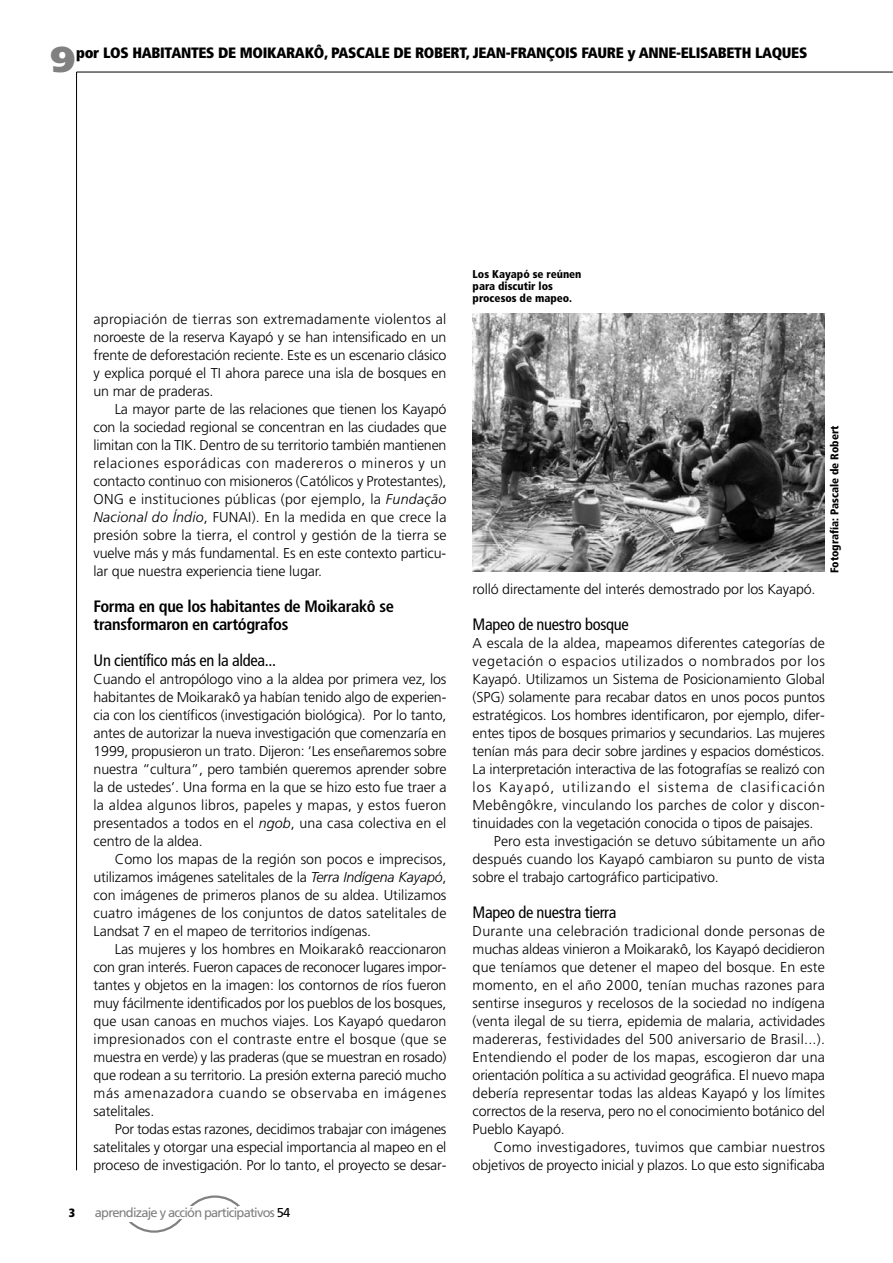
<style>
.page{position:relative;width:893px;height:1263px;background:#fff}
.page>*{position:absolute;margin:0;border:0;box-sizing:border-box;transform-origin:0 0}
.t1{font:900 36px "Frutiger";color:#808080}
.t2{font:condensed 16.5px "Frutiger";letter-spacing:-.02em;color:#000}
.t3{font:700 condensed 16.5px/18px "Frutiger";letter-spacing:-.02em;color:#000}
.t4{font:900 condensed 15px "Frutiger";letter-spacing:-.02em;color:#000}
.t5{font:300 14.25px/18px "Frutiger";letter-spacing:-.01em;color:#000;text-align:justify}
.t6{font:300 14.25px "Frutiger";letter-spacing:.025em;color:#000}
.t7{font:300 14.25px "Frutiger";letter-spacing:.04em;color:#000}
.t8{font:300 14.25px "Frutiger";letter-spacing:.07em;color:#000}
.t9{font:12.9px "Frutiger";letter-spacing:-.06em;color:#808080}
.t10{font:900 condensed 12px "Frutiger";color:#000}
.t11{font:900 condensed 11.25px/12px "Frutiger";color:#000}
.s1{font-style:italic}
.s2{color:#000}
</style>
<div class="page">
<hr style="left:77px;top:72px;width:816px;height:1px;background:#000">
<hr style="left:76px;top:72px;width:1px;height:1098px;background:#000">
<svg style="left:129px;top:1195px;width:111px;height:38px"></svg>
<div style="left:124px;top:1216px;width:11px;height:5px;background:#fff"></div>
<img style="left:472px;top:313px;width:353px;height:258px">
<p class="t4" style="left:76px;top:47px;width:733px">por LOS HABITANTES DE MOIKARAKÔ, PASCALE DE ROBERT, JEAN-FRANÇOIS FAURE y ANNE-ELISABETH LAQUES</p>
<h1 class="t1" style="left:51px;top:45px;width:26px">9</h1>
<p class="t5" style="left:94px;top:311px;width:354px">apropiación de tierras son extremadamente violentos al noroeste de la reserva Kayapó y se han intensificado en un frente de deforestación reciente. Este es un escenario clásico y explica porqué el TI ahora parece una isla de bosques en un mar de praderas.</p>
<p class="t5" style="left:94px;top:401px;width:354px;text-indent:21px">La mayor parte de las relaciones que tienen los Kayapó con la sociedad regional se concentran en las ciudades que limitan con la TIK. Dentro de su territorio también mantienen relaciones esporádicas con madereros o mineros y un contacto continuo con misioneros (Católicos y Protestantes), ONG e instituciones públicas (por ejemplo, la <span class="s1">Fundação Nacional do Índio</span>, FUNAI). En la medida en que crece la presión sobre la tierra, el control y gestión de la tierra se vuelve más y más fundamental. Es en este contexto particu&shy;lar que nuestra experiencia tiene lugar.</p>
<p class="t3" style="left:94px;top:599px;width:302px">Forma en que los habitantes de Moikarakô se transformaron en cartógrafos</p>
<p class="t2" style="left:94px;top:654px;width:184px">Un científico más en la aldea...</p>
<p class="t5" style="left:94px;top:671px;width:354px">Cuando el antropólogo vino a la aldea por primera vez, los habitantes de Moikarakô ya habían tenido algo de experien&shy;cia con los científicos (investigación biológica). Por lo tanto, antes de autorizar la nueva investigación que comenzaría en 1999, propusieron un trato. Dijeron: ‘Les enseñaremos sobre nuestra “cultura”, pero también queremos aprender sobre la de ustedes’. Una forma en la que se hizo esto fue traer a la aldea algunos libros, papeles y mapas, y estos fueron presentados a todos en el <span class="s1">ngob</span>, una casa colectiva en el centro de la aldea.</p>
<p class="t5" style="left:94px;top:851px;width:354px;text-indent:21px">Como los mapas de la región son pocos e imprecisos, utilizamos imágenes satelitales de la <span class="s1">Terra Indígena Kayapó</span>, con imágenes de primeros planos de su aldea. Utilizamos cuatro imágenes de los conjuntos de datos satelitales de Landsat 7 en el mapeo de territorios indígenas.</p>
<p class="t5" style="left:94px;top:941px;width:354px;text-indent:21px">Las mujeres y los hombres en Moikarakô reaccionaron con gran interés. Fueron capaces de reconocer lugares impor&shy;tantes y objetos en la imagen: los contornos de ríos fueron muy fácilmente identificados por los pueblos de los bosques, que usan canoas en muchos viajes. Los Kayapó quedaron impresionados con el contraste entre el bosque (que se muestra en verde) y las praderas (que se muestran en rosado) que rodean a su territorio. La presión externa pareció mucho más amenazadora cuando se observaba en imágenes satelitales.</p>
<p class="t5" style="left:94px;top:1121px;width:354px;text-indent:21px">Por todas estas razones, decidimos trabajar con imágenes satelitales y otorgar una especial importancia al mapeo en el proceso de investigación. Por lo tanto, el proyecto se desar-</p>
<p class="t10" style="left:69px;top:1208px;width:8px">3</p>
<p class="t9" style="left:95px;top:1207px;width:197px">aprendizaje y acción participativos <span class="s2">54</span></p>
<p class="t11" style="left:473px;top:269px;width:110px">Los Kayapó se reúnen para discutir los procesos de mapeo.</p>
<p class="t11" style="left:830px;top:573px;width:149px;rotate:-90deg">Fotografía: Pascale de Robert</p>
<p class="t5" style="left:473px;top:581px;width:344px">rolló directamente del interés demostrado por los Kayapó.</p>
<p class="t2" style="left:473px;top:618px;width:158px">Mapeo de nuestro bosque</p>
<p class="t5" style="left:473px;top:635px;width:354px">A escala de la aldea, mapeamos diferentes categorías de</p>
<p class="t7" style="left:473px;top:655px;width:354px">vegetación o espacios utilizados o nombrados por los</p>
<p class="t5" style="left:473px;top:671px;width:354px">Kayapó. Utilizamos un Sistema de Posicionamiento Global</p>
<p class="t5" style="left:473px;top:689px;width:354px">(SPG) solamente para recabar datos en unos pocos puntos</p>
<p class="t5" style="left:473px;top:707px;width:354px">estratégicos. Los hombres identificaron, por ejemplo, difer-</p>
<p class="t5" style="left:473px;top:725px;width:354px">entes tipos de bosques primarios y secundarios. Las mujeres</p>
<p class="t5" style="left:473px;top:743px;width:354px">tenían más para decir sobre jardines y espacios domésticos.</p>
<p class="t5" style="left:473px;top:761px;width:354px">La interpretación interactiva de las fotografías se realizó con</p>
<p class="t8" style="left:473px;top:781px;width:354px">los Kayapó, utilizando el sistema de clasificación</p>
<p class="t6" style="left:473px;top:799px;width:354px">Mebêngôkre, vinculando los parches de color y discon-</p>
<p class="t5" style="left:473px;top:815px;width:342px">tinuidades con la vegetación conocida o tipos de paisajes.</p>
<p class="t5" style="left:494px;top:833px;width:333px">Pero esta investigación se detuvo súbitamente un año</p>
<p class="t5" style="left:473px;top:851px;width:354px">después cuando los Kayapó cambiaron su punto de vista</p>
<p class="t5" style="left:473px;top:869px;width:248px">sobre el trabajo cartográfico participativo.</p>
<p class="t2" style="left:473px;top:906px;width:145px">Mapeo de nuestra tierra</p>
<p class="t5" style="left:473px;top:923px;width:354px">Durante una celebración tradicional donde personas de muchas aldeas vinieron a Moikarakô, los Kayapó decidieron que teníamos que detener el mapeo del bosque. En este momento, en el año 2000, tenían muchas razones para sentirse inseguros y recelosos de la sociedad no indígena (venta ilegal de su tierra, epidemia de malaria, actividades madereras, festividades del 500 aniversario de Brasil...).<br>Entendiendo el poder de los mapas, escogieron dar una orientación política a su actividad geográfica. El nuevo mapa debería representar todas las aldeas Kayapó y los límites correctos de la reserva, pero no el conocimiento botánico del Pueblo Kayapó.</p>
<p class="t5" style="left:473px;top:1139px;width:354px;text-align:right">Como investigadores, tuvimos que cambiar nuestros objetivos de proyecto inicial y plazos. Lo que esto significaba</p>
</div>
